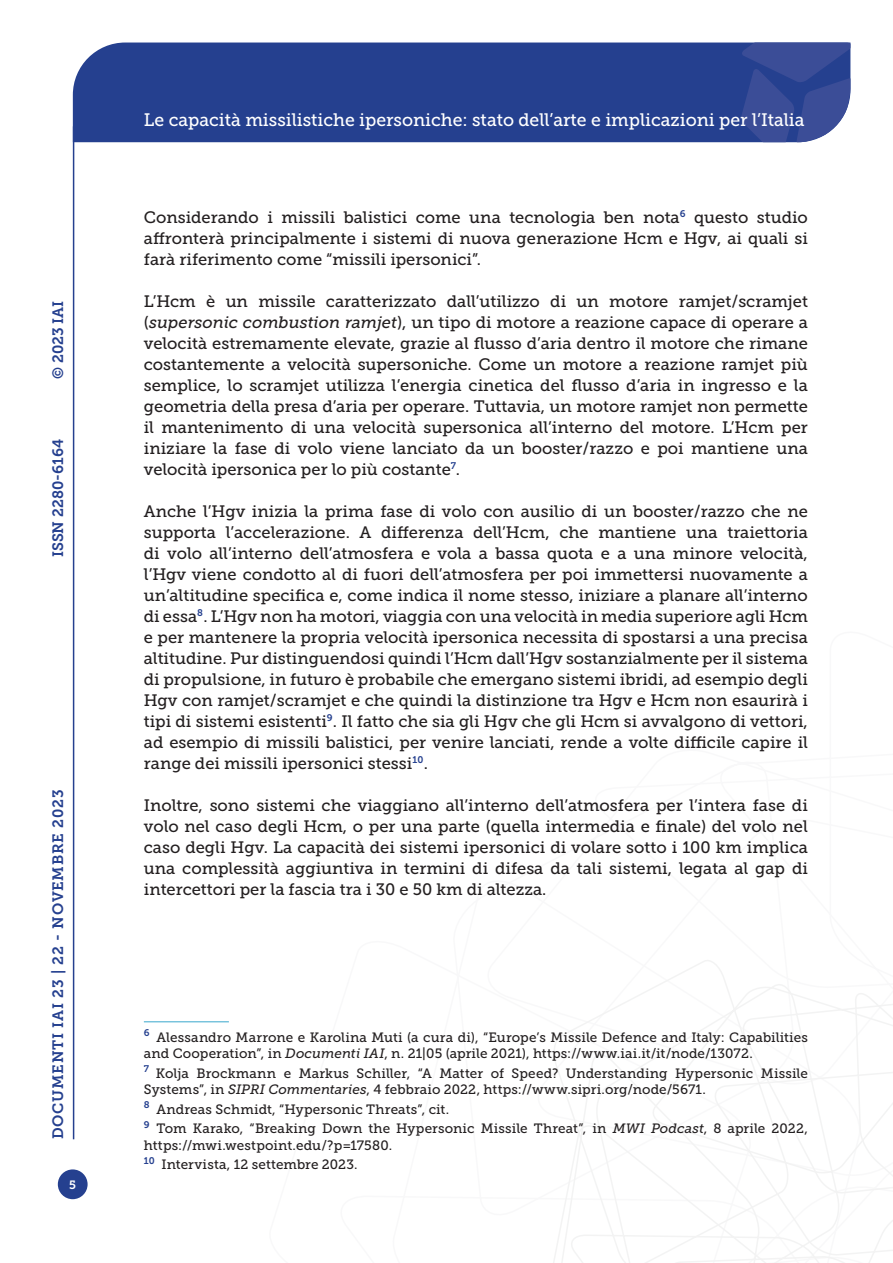
<style>
.page{position:relative;width:893px;height:1263px;background:#fff}
.page>*{position:absolute;margin:0;border:0;box-sizing:border-box;transform-origin:0 0}
.t1{font:18px "Museo Slab 500";color:#fff}
.Testo{font:16.5px/21px "Museo Slab 500";color:#231f20;text-align:justify}
.t2{font:15px "Museo Slab 700";letter-spacing:.05em;color:#25408f}
.t3{font:15px "Museo Slab 700";color:#25408f}
.Nota{font:13.5px/16.2px "Museo Slab 500";letter-spacing:.01em;color:#231f20}
.t4{font:12px "Museo Slab 700";color:#fff}
.s1{font-style:italic}
</style>
<div class="page">
<svg style="left:553px;top:960px;width:340px;height:303px"></svg>
<div style="left:73px;top:43px;width:668px;height:99px;background:#25408f"></div>
<svg style="left:741px;top:43px;width:109px;height:99px"></svg>
<div style="left:58px;top:1169px;width:30px;height:30px;background:#25408f;border-radius:50%"></div>
<hr style="left:73px;top:126px;width:1px;height:1013px;background:#25408f">
<hr style="left:144px;top:1021px;width:85px;height:1px;background:#39a7cc">
<p class="t2" style="left:50px;top:379px;width:80px;rotate:-90deg">© 2023 IAI</p>
<p class="t3" style="left:50px;top:557px;width:120px;rotate:-90deg">ISSN 2280-6164</p>
<p class="t2" style="left:50px;top:1139px;width:351px;rotate:-90deg">DOCUMENTI IAI 23 | 22 - NOVEMBRE 2023</p>
<p class="t4" style="left:69px;top:1178px;width:8px">5</p>
<p class="t1" style="left:144px;top:110px;width:662px">Le capacità missilistiche ipersoniche: stato dell’arte e implicazioni per l’Italia</p>
<p class="Testo" style="left:144px;top:207px;width:666px">Considerando i missili balistici come una tecnologia ben nota<sup>6</sup> questo studio affronterà principalmente i sistemi di nuova generazione Hcm e Hgv, ai quali si farà riferimento come “missili ipersonici”.</p>
<p class="Testo" style="left:144px;top:291px;width:666px">L’Hcm è un missile caratterizzato dall’utilizzo di un motore ramjet/scramjet (<span class="s1">supersonic combustion ramjet</span>), un tipo di motore a reazione capace di operare a velocità estremamente elevate, grazie al flusso d’aria dentro il motore che rimane costantemente a velocità supersoniche. Come un motore a reazione ramjet più semplice, lo scramjet utilizza l’energia cinetica del flusso d’aria in ingresso e la geometria della presa d’aria per operare. Tuttavia, un motore ramjet non permette il mantenimento di una velocità supersonica all’interno del motore. L’Hcm per iniziare la fase di volo viene lanciato da un booster/razzo e poi mantiene una velocità ipersonica per lo più costante<sup>7</sup>.</p>
<p class="Testo" style="left:144px;top:501px;width:666px">Anche l’Hgv inizia la prima fase di volo con ausilio di un booster/razzo che ne supporta l’accelerazione. A differenza dell’Hcm, che mantiene una traiettoria di volo all’interno dell’atmosfera e vola a bassa quota e a una minore velocità, l’Hgv viene condotto al di fuori dell’atmosfera per poi immettersi nuovamente a un’altitudine specifica e, come indica il nome stesso, iniziare a planare all’interno di essa<sup>8</sup>. L’Hgv non ha motori, viaggia con una velocità in media superiore agli Hcm e per mantenere la propria velocità ipersonica necessita di spostarsi a una precisa altitudine. Pur distinguendosi quindi l’Hcm dall’Hgv sostanzialmente per il sistema di propulsione, in futuro è probabile che emergano sistemi ibridi, ad esempio degli Hgv con ramjet/scramjet e che quindi la distinzione tra Hgv e Hcm non esaurirà i tipi di sistemi esistenti<sup>9</sup>. Il fatto che sia gli Hgv che gli Hcm si avvalgono di vettori, ad esempio di missili balistici, per venire lanciati, rende a volte difficile capire il range dei missili ipersonici stessi<sup>10</sup>.</p>
<p class="Testo" style="left:144px;top:795px;width:666px">Inoltre, sono sistemi che viaggiano all’interno dell’atmosfera per l’intera fase di volo nel caso degli Hcm, o per una parte (quella intermedia e finale) del volo nel caso degli Hgv. La capacità dei sistemi ipersonici di volare sotto i 100 km implica una complessità aggiuntiva in termini di difesa da tali sistemi, legata al gap di intercettori per la fascia tra i 30 e 50 km di altezza.</p>
<p class="Nota" style="left:144px;top:1029px;width:666px"><sup>6</sup> Alessandro Marrone e Karolina Muti (a cura di), “Europe’s Missile Defence and Italy: Capabilities and Cooperation”, in <span class="s1">Documenti IAI</span>, n. 21|05 (aprile 2021), https://www.iai.it/it/node/13072.</p>
<p class="Nota" style="left:144px;top:1065px;width:666px"><sup>7</sup> Kolja Brockmann e Markus Schiller, “A Matter of Speed? Understanding Hypersonic Missile<br>Systems”, in <span class="s1">SIPRI Commentaries</span>, 4 febbraio 2022, https://www.sipri.org/node/5671.</p>
<p class="Nota" style="left:144px;top:1101px;width:307px"><sup>8</sup> Andreas Schmidt, “Hypersonic Threats”, cit.</p>
<p class="Nota" style="left:144px;top:1121px;width:665px"><sup>9</sup> Tom Karako, “Breaking Down the Hypersonic Missile Threat”, in <span class="s1">MWI Podcast</span>, 8 aprile 2022, https://mwi.westpoint.edu/?p=17580.</p>
<p class="Nota" style="left:144px;top:1157px;width:215px"><sup>10</sup> Intervista, 12 settembre 2023.</p>
</div>
